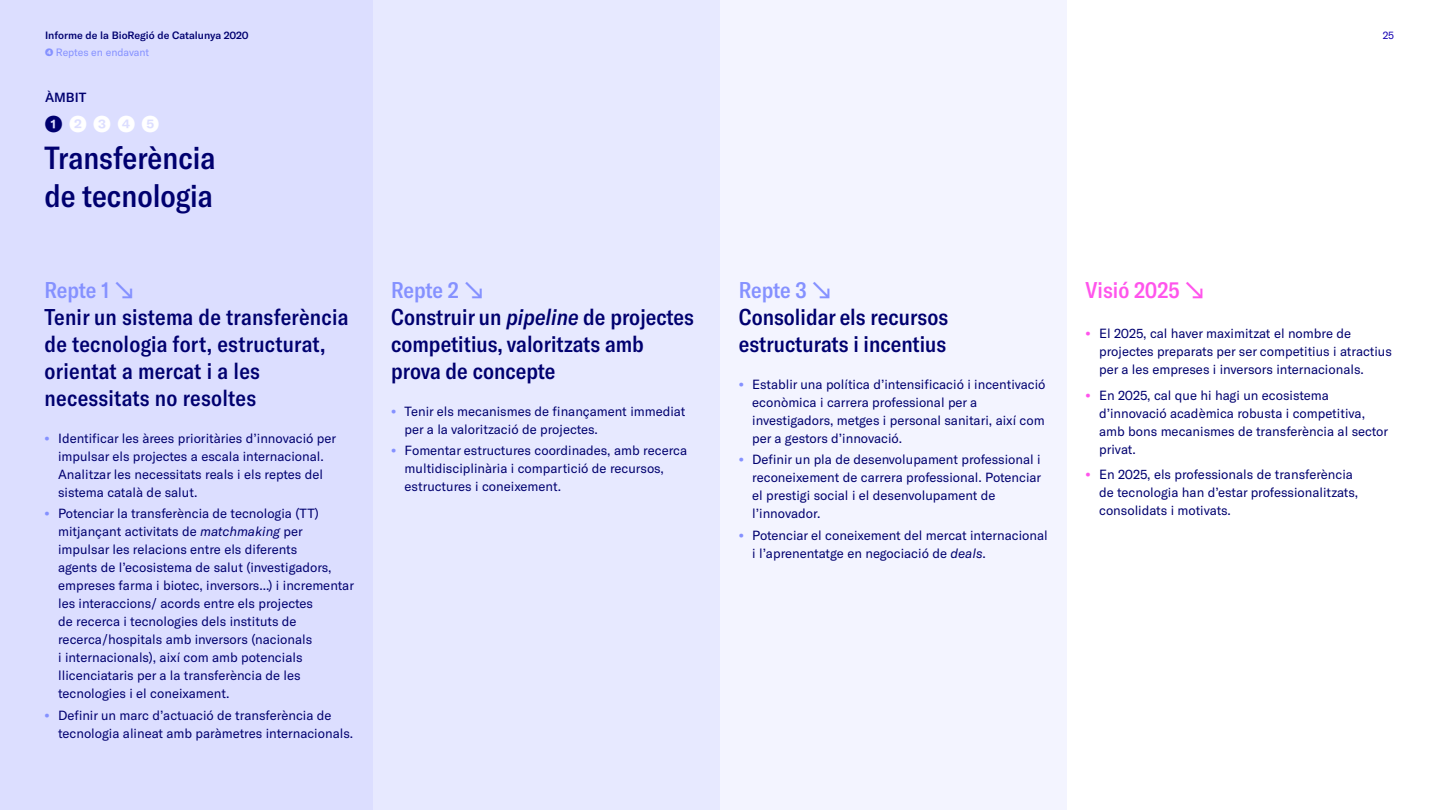
<style>
.page{position:relative;width:1440px;height:810px;background:#fff}
.page>*{position:absolute;margin:0;border:0;box-sizing:border-box;transform-origin:0 0}
.t1{font:500 condensed 31.5px/37.8px "GT America";color:#00006f}
.t2{font:500 condensed 22.5px/27px "GT America";color:#00006f}
.t3{font:500 condensed 22.5px "GT America";letter-spacing:-.01em;color:#8591ff}
.t4{font:500 condensed 22.5px "GT America";color:#ff54ec}
.t5{font:500 22.5px "GT America";color:#fff}
.t6{font:13.12px/18px "GT America";color:#00006f}
.t7{font:500 13.12px "GT America";color:#00006f}
.t8{font:500 10.5px "GT America";color:#00006f}
.t9{font:10.5px "GT America";color:#8591ff}
.t10{font:10.5px "GT America";color:#1400b1}
.s1{font-weight:900}
.s2{color:#00006f}
.s3{font-weight:900;color:#8591ff}
.s4{font-style:italic}
.s5{color:#8591ff}
.s6{font-weight:900;color:#ff54ec}
</style>
<div class="page">
<div style="left:0;top:0;width:1067px;height:810px;background:#f3f4ff"></div>
<div style="left:0;top:0;width:720px;height:810px;background:#e7e9ff"></div>
<div style="left:0;top:0;width:373px;height:810px;background:#dcdeff"></div>
<p class="t8" style="left:45px;top:29px;width:205px">Informe de la BioRegió de Catalunya 2020</p>
<p class="t10" style="left:1383px;top:29px;width:13px">25</p>
<p class="t9" style="left:45px;top:46px;width:106px"><span class="s1">❹</span> Reptes en endavant</p>
<p class="t7" style="left:45px;top:90px;width:43px">ÀMBIT</p>
<h2 class="t5" style="left:45px;top:110px;width:117px"><span class="s2">❶</span> ❷ ❸ ❹ ❺</h2>
<h1 class="t1" style="left:45px;top:139px;width:172px">Transferència de tecnologia</h1>
<h2 class="t3" style="left:45px;top:276px;width:91px">Repte 1 ↘</h2>
<h2 class="t2" style="left:45px;top:303px;width:305px">Tenir un sistema de transferència de tecnologia fort, estructurat, orientat a mercat i a les necessitats no resoltes</h2>
<p class="t6" style="left:58px;top:429px;width:280px;text-indent:-14px"><span class="s3">•</span> Identificar les àrees prioritàries d’innovació per impulsar els projectes a escala internacional.<br>Analitzar les necessitats reals i els reptes del sistema català de salut.</p>
<p class="t6" style="left:58px;top:505px;width:297px;text-indent:-14px"><span class="s3">•</span> Potenciar la transferència de tecnologia (TT) mitjançant activitats de <span class="s4">matchmaking</span> per impulsar les relacions entre els diferents<br>agents de l’ecosistema de salut (investigadors, empreses farma i biotec, inversors...) i incrementar les interaccions/ acords entre els projectes<br>de recerca i tecnologies dels instituts de recerca/hospitals amb inversors (nacionals<br>i internacionals), així com amb potencials llicenciataris per a la transferència de les tecnologies i el coneixament.</p>
<p class="t6" style="left:58px;top:706px;width:296px;text-indent:-14px"><span class="s3">•</span> Definir un marc d’actuació de transferència de tecnologia alineat amb paràmetres internacionals.</p>
<h2 class="t2" style="left:391px;top:276px;width:304px"><span class="s5">Repte 2 ↘<br></span>Construir un <span class="s4">pipeline</span> de projectes competitius, valoritzats amb prova de concepte</h2>
<p class="t6" style="left:405px;top:402px;width:282px;text-indent:-14px"><span class="s3">•</span> Tenir els mecanismes de finançament immediat per a la valorització de projectes.</p>
<p class="t6" style="left:405px;top:442px;width:284px;text-indent:-14px"><span class="s3">•</span> Fomentar estructures coordinades, amb recerca multidisciplinària i compartició de recursos, estructures i coneixement.</p>
<h2 class="t3" style="left:739px;top:276px;width:94px">Repte 3 ↘</h2>
<h2 class="t2" style="left:739px;top:303px;width:211px">Consolidar els recursos estructurats i incentius</h2>
<p class="t6" style="left:752px;top:375px;width:295px;text-indent:-14px"><span class="s3">•</span> Establir una política d’intensificació i incentivació econòmica i carrera professional per a investigadors, metges i personal sanitari, així com per a gestors d’innovació.</p>
<p class="t6" style="left:752px;top:451px;width:291px;text-indent:-14px"><span class="s3">•</span> Definir un pla de desenvolupament professional i reconeixement de carrera professional. Potenciar el prestigi social i el desenvolupament de l’innovador.</p>
<p class="t6" style="left:752px;top:526px;width:297px;text-indent:-14px"><span class="s3">•</span> Potenciar el coneixement del mercat internacional i l’aprenentatge en negociació de <span class="s4">deals</span>.</p>
<h2 class="t4" style="left:1086px;top:276px;width:120px">Visió 2025 ↘</h2>
<p class="t6" style="left:1099px;top:325px;width:294px;text-indent:-14px"><span class="s6">•</span> El 2025, cal haver maximitzat el nombre de projectes preparats per ser competitius i atractius per a les empreses i inversors internacionals.</p>
<p class="t6" style="left:1099px;top:386px;width:291px;text-indent:-14px"><span class="s6">•</span> En 2025, cal que hi hagi un ecosistema d’innovació acadèmica robusta i competitiva, amb bons mecanismes de transferència al sector privat.</p>
<p class="t6" style="left:1099px;top:466px;width:261px;text-indent:-14px"><span class="s6">•</span> En 2025, els professionals de transferència de tecnologia han d’estar professionalitzats, consolidats i motivats.</p>
</div>
